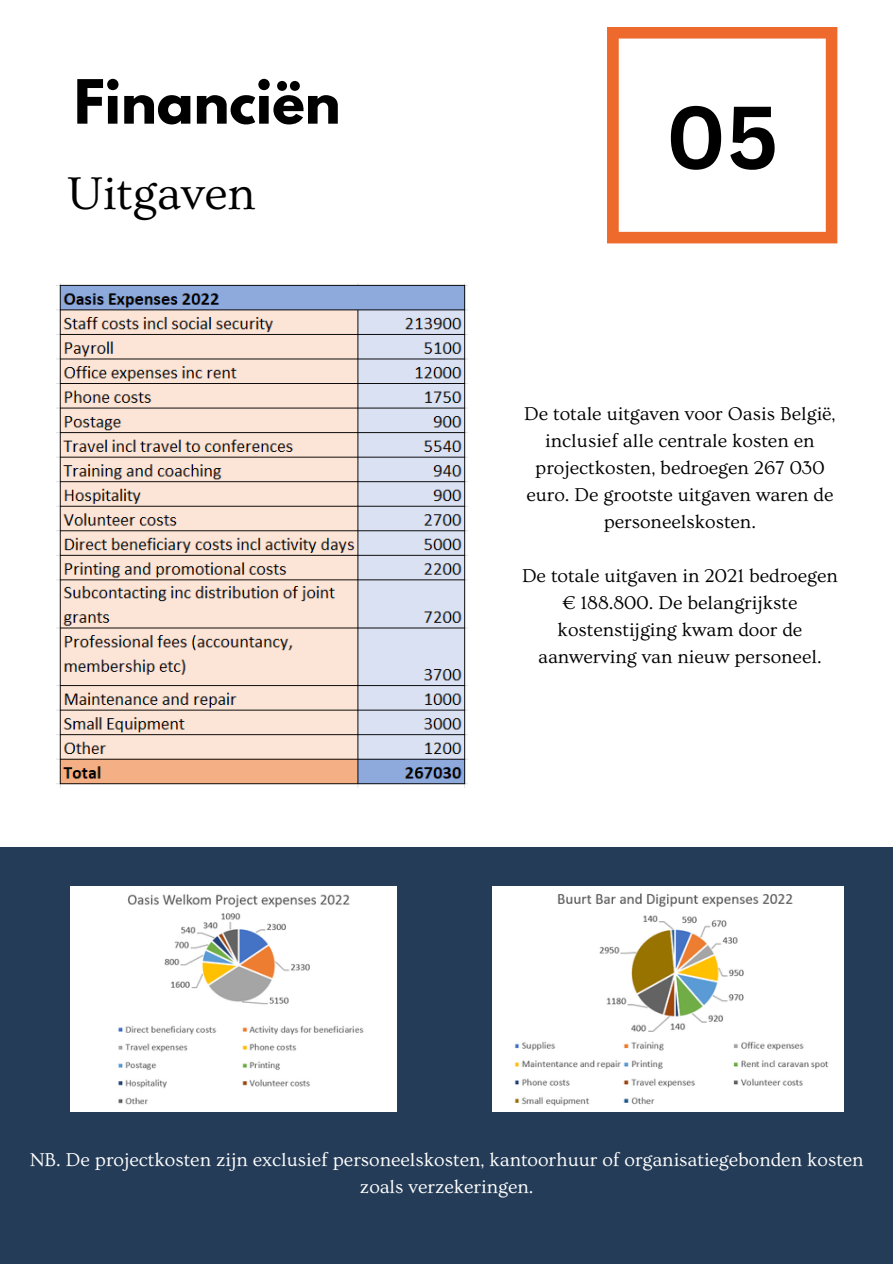
<style>
.page{position:relative;width:893px;height:1264px;background:#fff}
.page>*{position:absolute;margin:0;border:0;box-sizing:border-box;transform-origin:0 0}
.t1{font:700 87px "Canva Sans";color:#000}
.t2{font:700 54px "League Spartan";color:#000}
.t3{font:48px "Ovo";color:#000}
.t4{font:19.5px/27px "Ovo";color:#000;text-align:center}
.t5{font:19.5px/27px "Ovo";color:#fff;text-align:center}
</style>
<div class="page">
<img style="left:56px;top:283px;width:411px;height:504px">
<div style="left:0;top:847px;width:892px;height:416px;background:#253c58"></div>
<img style="left:70px;top:886px;width:326px;height:225px">
<img style="left:492px;top:886px;width:351px;height:225px">
<svg style="left:607px;top:27px;width:230px;height:216px"></svg>
<p class="t2" style="left:74px;top:75px;width:268px">Financiën</p>
<p class="t3" style="left:67px;top:167px;width:190px">Uitgaven</p>
<p class="t1" style="left:665px;top:76px;width:114px">05</p>
<p class="t4" style="left:524px;top:400px;width:313px">De totale uitgaven voor Oasis België, inclusief alle centrale kosten en projectkosten, bedroegen 267 030 euro. De grootste uitgaven waren de personeelskosten.</p>
<p class="t4" style="left:522px;top:562px;width:317px">De totale uitgaven in 2021 bedroegen € 188.800. De belangrijkste kostenstijging kwam door de aanwerving van nieuw personeel.</p>
<p class="t5" style="left:30px;top:1146px;width:835px">NB. De projectkosten zijn exclusief personeelskosten, kantoorhuur of organisatiegebonden kosten zoals verzekeringen.</p>
</div>
